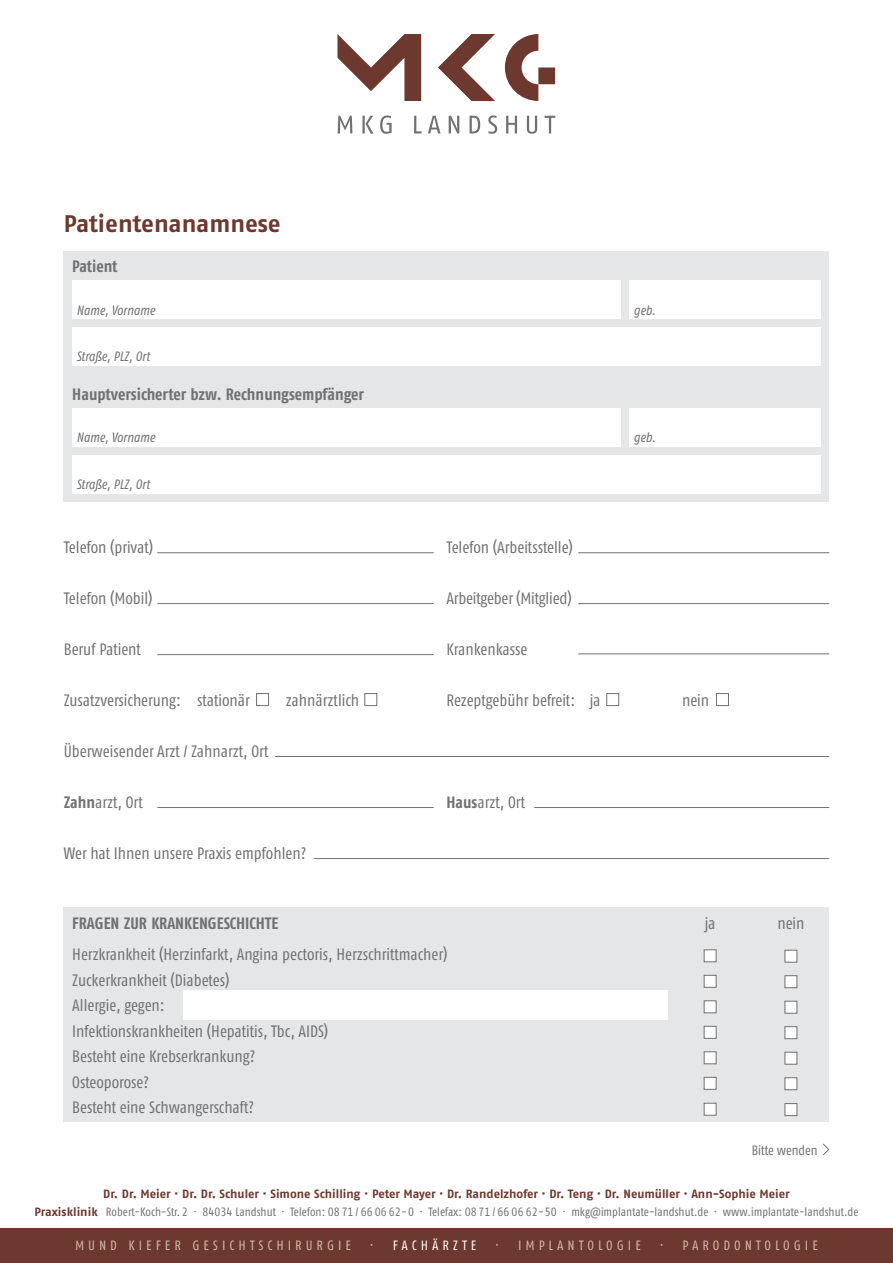
<style>
.page{position:relative;width:893px;height:1263px;background:#fff}
.page>*{position:absolute;margin:0;border:0;box-sizing:border-box;transform-origin:0 0}
.t1{font:24px "Fago No Bold Lf";letter-spacing:-.005em;color:#6d392f}
.t2{font:16.5px/25.5px "Fago Co Regular Tf";color:#707173}
.t3{font:16.5px "Fago Co Bold Tf";color:#707173}
.t4{font:italic 13.5px "Fago Co Regular Tf";color:#707173}
.t5{font:13.5px "Fago Co Regular Tf Caps";letter-spacing:.29em;color:#cfbab1}
.t6{font:13.5px "Fago Co Regular Tf";color:#707173}
.t7{font:13.5px "Fago Co Regular Tf Caps";letter-spacing:.285em;color:#fff}
.t8{font:12px "Fago Co Regular Tf";letter-spacing:.005em;color:#707173}
.t9{font:700 12px "Fago No";color:#6d392f}
.s1{font-family:"Fago Co Bold Tf"}
.s2{font-family:"Fago No";font-weight:700;color:#6d392f}
.s3{color:#cfbab1}
</style>
<div class="page">
<hr style="left:157px;top:552px;width:277px;height:1px;background:#707173">
<hr style="left:578px;top:552px;width:251px;height:1px;background:#707173">
<div style="left:256px;top:693px;width:13px;height:13px;border:1px solid #707173"></div>
<div style="left:716px;top:693px;width:13px;height:13px;border:1px solid #707173"></div>
<div style="left:364px;top:693px;width:13px;height:13px;border:1px solid #707173"></div>
<div style="left:606px;top:693px;width:13px;height:13px;border:1px solid #707173"></div>
<hr style="left:157px;top:603px;width:277px;height:1px;background:#707173">
<hr style="left:578px;top:603px;width:251px;height:1px;background:#707173">
<hr style="left:578px;top:653px;width:251px;height:1px;background:#707173">
<hr style="left:157px;top:654px;width:277px;height:1px;background:#707173">
<hr style="left:275px;top:756px;width:554px;height:1px;background:#707173">
<hr style="left:157px;top:807px;width:277px;height:1px;background:#707173">
<hr style="left:534px;top:807px;width:295px;height:1px;background:#707173">
<hr style="left:314px;top:858px;width:515px;height:1px;background:#707173">
<div style="left:64px;top:907px;width:765px;height:215px;background:#e5e6e7"></div>
<div style="left:704px;top:949px;width:12px;height:13px;background:#fff;border:1px solid #707173"></div>
<div style="left:784px;top:950px;width:13px;height:12px;background:#fff;border:1px solid #707173"></div>
<div style="left:704px;top:975px;width:12px;height:13px;background:#fff;border:1px solid #707173"></div>
<div style="left:784px;top:975px;width:13px;height:13px;background:#fff;border:1px solid #707173"></div>
<div style="left:704px;top:1000px;width:12px;height:13px;background:#fff;border:1px solid #707173"></div>
<div style="left:784px;top:1001px;width:13px;height:12px;background:#fff;border:1px solid #707173"></div>
<div style="left:704px;top:1026px;width:12px;height:13px;background:#fff;border:1px solid #707173"></div>
<div style="left:784px;top:1026px;width:13px;height:13px;background:#fff;border:1px solid #707173"></div>
<div style="left:704px;top:1051px;width:12px;height:13px;background:#fff;border:1px solid #707173"></div>
<div style="left:784px;top:1052px;width:13px;height:12px;background:#fff;border:1px solid #707173"></div>
<div style="left:704px;top:1077px;width:12px;height:13px;background:#fff;border:1px solid #707173"></div>
<div style="left:704px;top:1103px;width:12px;height:12px;background:#fff;border:1px solid #707173"></div>
<div style="left:784px;top:1077px;width:13px;height:13px;background:#fff;border:1px solid #707173"></div>
<div style="left:784px;top:1103px;width:13px;height:13px;background:#fff;border:1px solid #707173"></div>
<div style="left:183px;top:990px;width:485px;height:30px;background:#fff"></div>
<div style="left:64px;top:251px;width:765px;height:251px;background:#e5e6e7"></div>
<div style="left:629px;top:281px;width:192px;height:38px;background:#fff"></div>
<div style="left:72px;top:327px;width:749px;height:39px;background:#fff"></div>
<div style="left:72px;top:281px;width:549px;height:38px;background:#fff"></div>
<div style="left:629px;top:408px;width:192px;height:38px;background:#fff"></div>
<div style="left:72px;top:455px;width:749px;height:38px;background:#fff"></div>
<div style="left:72px;top:408px;width:549px;height:38px;background:#fff"></div>
<svg style="left:505px;top:34px;width:50px;height:67px"></svg>
<svg style="left:438px;top:34px;width:57px;height:67px"></svg>
<svg style="left:337px;top:34px;width:84px;height:67px"></svg>
<svg style="left:338px;top:115px;width:217px;height:19px"></svg>
<svg style="left:823px;top:1143px;width:7px;height:13px"></svg>
<div style="left:0;top:1229px;width:893px;height:34px;background:#6d392f"></div>
<h1 class="t1" style="left:64px;top:209px;width:219px">Patientenanamnese</h1>
<p class="t3" style="left:72px;top:257px;width:47px">Patient</p>
<p class="t4" style="left:77px;top:302px;width:80px">Name, Vorname</p>
<p class="t4" style="left:634px;top:302px;width:24px">geb.</p>
<p class="t4" style="left:77px;top:349px;width:75px">Straße, PLZ, Ort</p>
<p class="t3" style="left:72px;top:385px;width:293px">Hauptversicherter bzw. Rechnungsempfänger</p>
<p class="t4" style="left:77px;top:430px;width:80px">Name, Vorname</p>
<p class="t4" style="left:634px;top:430px;width:24px">geb.</p>
<p class="t4" style="left:77px;top:476px;width:75px">Straße, PLZ, Ort</p>
<p class="t2" style="left:64px;top:534px;width:91px">Telefon (privat)</p>
<p class="t2" style="left:446px;top:534px;width:128px">Telefon (Arbeitsstelle)</p>
<p class="t2" style="left:64px;top:585px;width:90px">Telefon (Mobil)</p>
<p class="t2" style="left:446px;top:585px;width:127px">Arbeitgeber (Mitglied)</p>
<p class="t2" style="left:64px;top:636px;width:79px">Beruf Patient</p>
<p class="t2" style="left:446px;top:636px;width:82px">Krankenkasse</p>
<p class="t2" style="left:64px;top:687px;width:188px">Zusatzversicherung: stationär</p>
<p class="t2" style="left:286px;top:687px;width:75px">zahnärztlich</p>
<p class="t2" style="left:446px;top:687px;width:156px">Rezeptgebühr befreit: ja</p>
<p class="t2" style="left:682px;top:687px;width:29px">nein</p>
<p class="t2" style="left:64px;top:738px;width:206px">Überweisender Arzt / Zahnarzt, Ort</p>
<p class="t2" style="left:64px;top:789px;width:81px"><span class="s1">Zahn</span>arzt, Ort</p>
<p class="t2" style="left:446px;top:789px;width:80px"><span class="s1">Haus</span>arzt, Ort</p>
<p class="t2" style="left:64px;top:840px;width:244px">Wer hat Ihnen unsere Praxis empfohlen?</p>
<p class="t3" style="left:72px;top:913px;width:208px">FRAGEN ZUR KRANKENGESCHICHTE</p>
<p class="t2" style="left:705px;top:910px;width:12px">ja</p>
<p class="t2" style="left:777px;top:910px;width:29px">nein</p>
<p class="t2" style="left:72px;top:942px;width:377px">Herzkrankheit (Herzinfarkt, Angina pectoris, Herzschrittmacher)<br>Zuckerkrankheit (Diabetes)<br>Allergie, gegen:<br>Infektionskrankheiten (Hepatitis, Tbc, AIDS)<br>Besteht eine Krebserkrankung?<br>Osteoporose?<br>Besteht eine Schwangerschaft?</p>
<p class="t6" style="left:752px;top:1142px;width:67px">Bitte wenden</p>
<p class="t9" style="left:103px;top:1187px;width:688px">Dr. Dr. Meier · Dr. Dr. Schuler · Simone Schilling · Peter Mayer · Dr. Randelzhofer · Dr. Teng · Dr. Neumüller · Ann-Sophie Meier</p>
<p class="t8" style="left:34px;top:1205px;width:826px"><span class="s2">Praxisklinik</span> Robert-Koch-Str. 2 · 84034 Landshut · Telefon: 08 71 / 66 06 62-0 · Telefax: 08 71 / 66 06 62-50 · mkg@implantate-landshut.de · www.implantate-landshut.de</p>
<p class="t5" style="left:75px;top:1238px;width:278px">MUND KIEFER GESICHTSCHIRURGIE</p>
<p class="t7" style="left:370px;top:1238px;width:108px"><span class="s3">·</span> FACHÄRZTE</p>
<p class="t5" style="left:495px;top:1238px;width:147px">· IMPLANTOLOGIE</p>
<p class="t5" style="left:660px;top:1238px;width:160px">· PARODONTOLOGIE</p>
</div>
